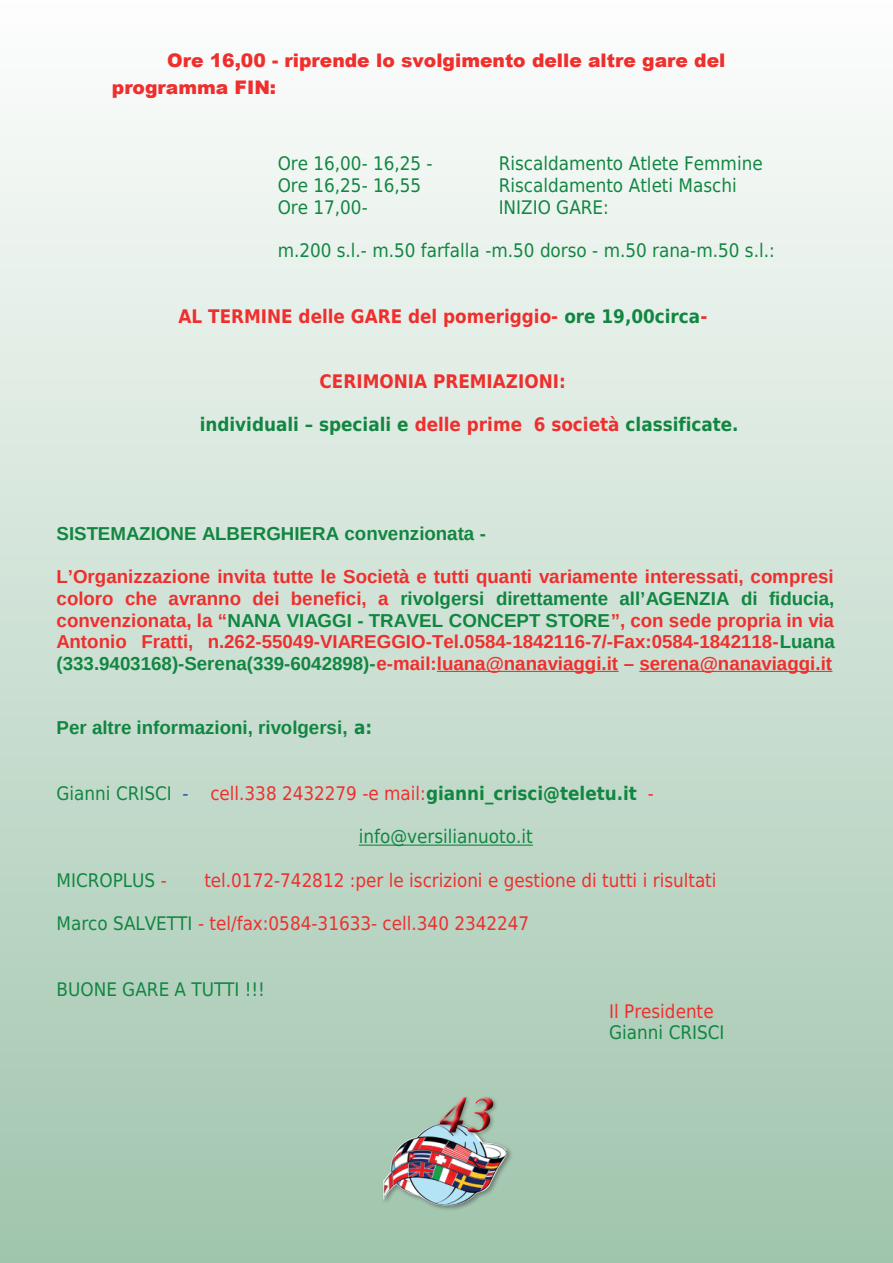
<style>
.page{position:relative;width:893px;height:1263px;background:#fff}
.page>*{position:absolute;margin:0;border:0;box-sizing:border-box;transform-origin:0 0}
.t1{font:italic 700 51.15px "Times New Roman";color:#ee1d23;scale:1.11 1}
.t2{font:700 18.75px/21.6px "Arimo";letter-spacing:-.005em;color:#ee2f2d;text-align:justify}
.t3{font:18.75px "DejaVu Sans Condensed";color:#118641}
.t4{font:18.75px "DejaVu Sans Condensed";color:#ee2f2d}
.t5{font:700 18.75px "Arimo";color:#118641}
.t6{font:700 18.75px "DejaVu Sans Condensed";color:#ee2f2d}
.t7{font:900 18.75px/26.4px "Arial";color:#ee2f2d}
.t8{font:700 18.75px "DejaVu Sans Condensed";color:#118641}
.s1{color:#118641}
.s2{color:#ee2f2d}
.s3{font-family:"DejaVu Sans Condensed"}
.s4{color:#1e56a6}
.s5{font-weight:700;color:#118641}
</style>
<div class="page">
<div style="left:0;top:0;width:893px;height:1263px;background:linear-gradient(to bottom,#fdfdfd,#a0c5ad)"></div>
<hr style="left:437px;top:671px;width:182px;height:1px;background:#ee2f2d">
<hr style="left:639px;top:671px;width:193px;height:1px;background:#ee2f2d">
<hr style="left:359px;top:844px;width:174px;height:2px;background:#118641">
<div style="left:382px;top:1121px;width:131px;height:91px;background:#231f20;opacity:.4"></div>
<img style="left:383px;top:1122px;width:124px;height:83px">
<svg style="left:469px;top:1157px;width:12px;height:13px"></svg>
<div style="left:431px;top:1087px;width:70px;height:55px;background:#231f20;opacity:.5"></div>
<div style="left:433px;top:1092px;width:64px;height:43px;background:#acccb7"></div>
<div style="left:434px;top:1094px;width:65px;height:43px;background:#231f20;opacity:.75"></div>
<p class="t7" style="left:112px;top:49px;width:615px;text-indent:55px">Ore 16,00 - riprende lo svolgimento delle altre gare del programma FIN:</p>
<p class="t3" style="left:278px;top:155px;width:156px">Ore 16,00- 16,25 -</p>
<p class="t3" style="left:499px;top:155px;width:266px">Riscaldamento Atlete Femmine</p>
<p class="t3" style="left:278px;top:177px;width:145px">Ore 16,25- 16,55</p>
<p class="t3" style="left:499px;top:177px;width:239px">Riscaldamento Atleti Maschi</p>
<p class="t3" style="left:278px;top:199px;width:92px">Ore 17,00-</p>
<p class="t3" style="left:499px;top:199px;width:112px">INIZIO GARE:</p>
<p class="t3" style="left:278px;top:242px;width:498px">m.200 s.l.- m.50 farfalla -m.50 dorso - m.50 rana-m.50 s.l.:</p>
<p class="t6" style="left:179px;top:308px;width:530px">AL TERMINE delle GARE del pomeriggio- <span class="s1">ore 19,00circa</span>-</p>
<p class="t6" style="left:320px;top:373px;width:248px">CERIMONIA PREMIAZIONI:</p>
<p class="t8" style="left:200px;top:416px;width:540px">individuali – speciali e <span class="s2">delle prime 6 società</span> classificate.</p>
<p class="t5" style="left:57px;top:527px;width:431px">SISTEMAZIONE ALBERGHIERA convenzionata -</p>
<p class="t2" style="left:57px;top:568px;width:780px">L’Organizzazione invita tutte le Società e tutti quanti variamente interessati, compresi coloro che avranno dei benefici, a <span class="s1">rivolgersi direttamente all’AGENZIA di fiducia, </span>convenzionata, la “<span class="s1">NANA VIAGGI - TRAVEL CONCEPT STORE</span>”, con sede propria in via Antonio Fratti, n.262-55049-VIAREGGIO-Tel.0584-1842116-7/-Fax:0584-1842118-<span class="s1">Luana (333.9403168)-Serena(339-6042898)-</span>e-mail:luana@nanaviaggi.it – serena@nanaviaggi.it</p>
<p class="t5" style="left:57px;top:720px;width:317px">Per altre informazioni, rivolgersi, <span class="s3">a:</span></p>
<p class="t4" style="left:57px;top:785px;width:599px"><span class="s1">Gianni CRISCI</span> <span class="s4">-</span> cell.338 2432279 -e mail:<span class="s5">gianni_crisci@teletu.it</span> -</p>
<p class="t3" style="left:359px;top:828px;width:175px">info@versilianuoto.it</p>
<p class="t3" style="left:57px;top:872px;width:112px">MICROPLUS <span class="s2">-</span></p>
<p class="t4" style="left:204px;top:872px;width:514px">tel.0172-742812 :per le iscrizioni e gestione di tutti i risultati</p>
<p class="t4" style="left:57px;top:915px;width:474px"><span class="s1">Marco SALVETTI</span> - tel/fax:0584-31633- cell.340 2342247</p>
<p class="t3" style="left:57px;top:981px;width:210px">BUONE GARE A TUTTI !!!</p>
<h1 class="t1" style="left:438px;top:1079px;width:53px">43</h1>
<p class="t4" style="left:609px;top:1002px;width:106px">Il Presidente</p>
<p class="t3" style="left:609px;top:1024px;width:117px">Gianni CRISCI</p>
</div>
